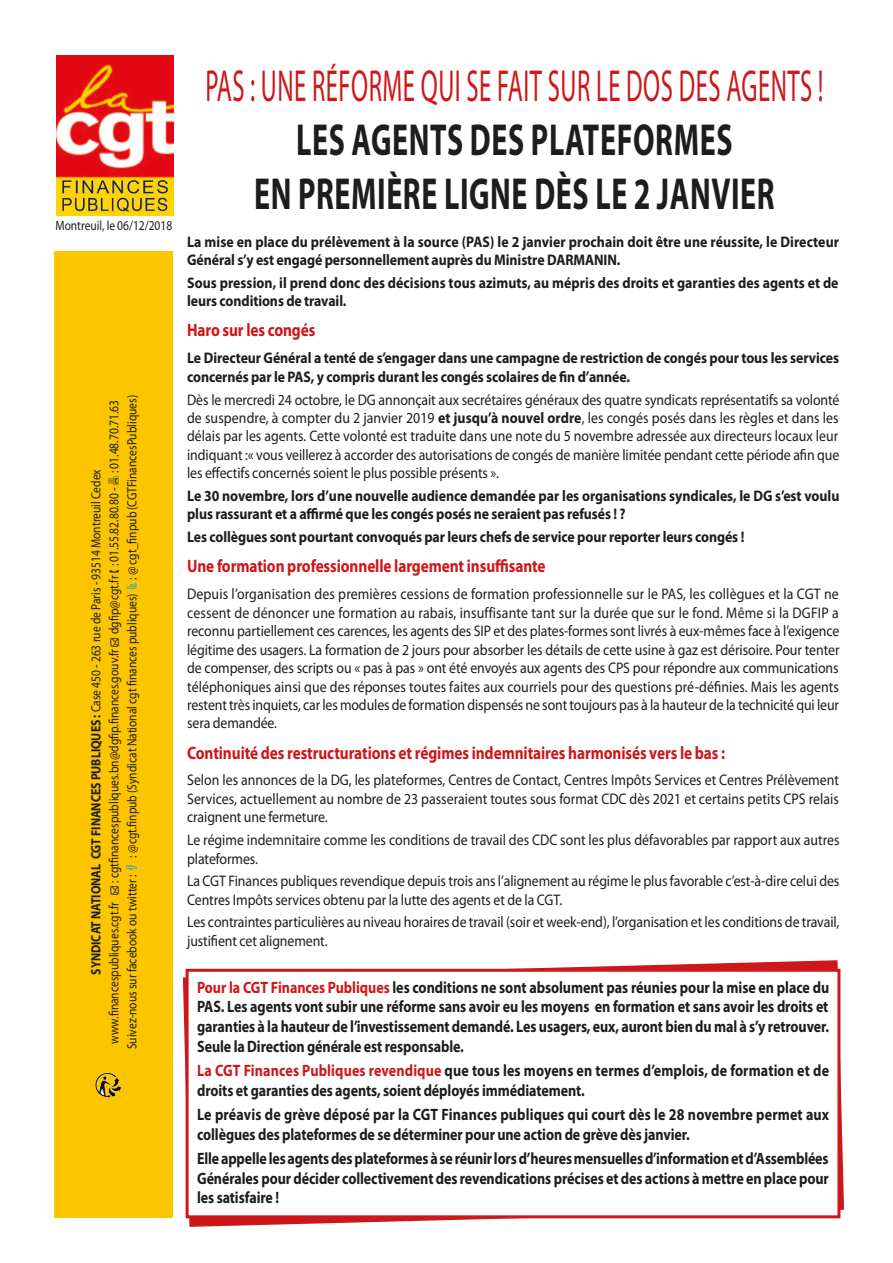
<style>
.page{position:relative;width:893px;height:1263px;background:#fff}
.page>*{position:absolute;margin:0;border:0;box-sizing:border-box;transform-origin:0 0}
.t1{font:700 45px/54px "Myriad Pro";letter-spacing:.02em;color:#1d1d1b;text-align:center;scale:.67 1}
.t2{font:45px "Myriad Pro";letter-spacing:.02em;color:#cd171a;scale:.55 1}
.Corps{font:700 18px "Myriad Pro";letter-spacing:-.005em;color:#cd171a;scale:.85 1}
.Corps-2{font:700 16.5px/19.8px "Myriad Pro";letter-spacing:-.005em;color:#1d1d1b;text-align:justify;scale:.85 1}
.Corps-3{font:15.3px/18.5px "Myriad Pro";letter-spacing:-.005em;color:#1d1d1b;text-align:justify;scale:.9 1}
.t3{font:700 15.3px/18.5px "Myriad Pro";letter-spacing:-.005em;color:#1d1d1b;scale:.9 1}
.puces_noire_copie_2{font:13.5px "Myriad Pro";color:#1d1d1b;scale:.85 1}
.s1{font-family:"Myriad Web Pro";font-weight:700}
.s2{font-weight:700}
.s3{color:#cd171a}
</style>
<div class="page">
<svg style="left:182px;top:960px;width:663px;height:267px"></svg>
<img style="left:56px;top:55px;width:118px;height:160px">
<div style="left:54px;top:252px;width:119px;height:966px;background:#fdc400"></div>
<div style="left:187px;top:970px;width:652px;height:247px;background:#fff"></div>
<div style="left:186px;top:969px;width:654px;height:249px;border:3px solid #cd171a"></div>
<img style="left:95px;top:1073px;width:26px;height:25px">
<p class="puces_noire_copie_2" style="left:55px;top:217px;width:139px">Montreuil, le 06/12/2018</p>
<p class="puces_noire_copie_2" style="left:124px;top:857px;width:546px;rotate:-90deg">: @cgt.finpub (Syndicat National cgt finances publiques) : @ cgt_finpub (CGTFinancesPubliques)</p>
<p class="puces_noire_copie_2" style="left:106px;top:1044px;width:759px;rotate:-90deg">www.financespubliques.cgt.fr ● : cgtfinancespubliques.bn@dgfip.finances.gouv.fr ● dgfip@cgt.fr : 01.55.82.80.80 - : 01.48.70.71.63</p>
<p class="puces_noire_copie_2" style="left:88px;top:975px;width:596px;rotate:-90deg"><span class="s1">SYNDICAT NATIONAL CGT FINANCES PUBLIQUES :</span> Case 450 - 263 rue de Paris - 93514 Montreuil Cedex</p>
<p class="puces_noire_copie_2" style="left:124px;top:1049px;width:207px;rotate:-90deg">Suivez-nous sur facebook ou twitter :</p>
<p class="t2" style="left:205px;top:58px;width:1125px">PAS : UNE RÉFORME QUI SE FAIT SUR LE DOS DES AGENTS !</p>
<p class="t1" style="left:254px;top:111px;width:779px">LES AGENTS DES PLATEFORMES<br>EN PREMIÈRE LIGNE DÈS LE 2 JANVIER</p>
<p class="t3" style="left:187px;top:232px;width:726px">La mise en place du prélèvement à la source (PAS) le 2 janvier prochain doit être une réussite, le Directeur<br>Général s’y est engagé personnellement auprès du Ministre DARMANIN.</p>
<p class="t3" style="left:187px;top:273px;width:725px">Sous pression, il prend donc des décisions tous azimuts, au mépris des droits et garanties des agents et de leurs conditions de travail.</p>
<p class="Corps" style="left:187px;top:319px;width:152px">Haro sur les congés</p>
<p class="t3" style="left:187px;top:348px;width:726px">Le Directeur Général a tenté de s’engager dans une campagne de restriction de congés pour tous les services concernés par le PAS, y compris durant les congés scolaires de fin d’année.</p>
<p class="Corps-3" style="left:187px;top:390px;width:726px">Dès le mercredi 24 octobre, le DG annonçait aux secrétaires généraux des quatre syndicats représentatifs sa volonté de suspendre, à compter du 2 janvier 2019 <span class="s2">et jusqu’à nouvel ordre</span>, les congés posés dans les règles et dans les délais par les agents. Cette volonté est traduite dans une note du 5 novembre adressée aux directeurs locaux leur indiquant :« vous veillerez à accorder des autorisations de congés de manière limitée pendant cette période afin que les effectifs concernés soient le plus possible présents ».</p>
<p class="t3" style="left:187px;top:486px;width:726px">Le 30 novembre, lors d’une nouvelle audience demandée par les organisations syndicales, le DG s’est voulu plus rassurant et a affirmé que les congés posés ne seraient pas refusés ! ?</p>
<p class="t3" style="left:187px;top:527px;width:621px">Les collègues sont pourtant convoqués par leurs chefs de service pour reporter leurs congés !</p>
<p class="Corps" style="left:187px;top:554px;width:423px">Une formation professionnelle largement insuffisante</p>
<p class="Corps-3" style="left:187px;top:585px;width:726px">Depuis l’organisation des premières cessions de formation professionnelle sur le PAS, les collègues et la CGT ne cessent de dénoncer une formation au rabais, insuffisante tant sur la durée que sur le fond. Même si la DGFIP a reconnu partiellement ces carences, les agents des SIP et des plates-formes sont livrés à eux-mêmes face à l’exigence légitime des usagers. La formation de 2 jours pour absorber les détails de cette usine à gaz est dérisoire. Pour tenter de compenser, des scripts ou « pas à pas » ont été envoyés aux agents des CPS pour répondre aux communications téléphoniques ainsi que des réponses toutes faites aux courriels pour des questions pré-définies. Mais les agents restent très inquiets, car les modules de formation dispensés ne sont toujours pas à la hauteur de la technicité qui leur sera demandée.</p>
<p class="Corps" style="left:187px;top:741px;width:634px">Continuité des restructurations et régimes indemnitaires harmonisés vers le bas :</p>
<p class="Corps-3" style="left:187px;top:771px;width:726px">Selon les annonces de la DG, les plateformes, Centres de Contact, Centres Impôts Services et Centres Prélèvement Services, actuellement au nombre de 23 passeraient toutes sous format CDC dès 2021 et certains petits CPS relais craignent une fermeture.</p>
<p class="Corps-3" style="left:187px;top:830px;width:726px">Le régime indemnitaire comme les conditions de travail des CDC sont les plus défavorables par rapport aux autres plateformes.</p>
<p class="Corps-3" style="left:187px;top:872px;width:726px">La CGT Finances publiques revendique depuis trois ans l’alignement au régime le plus favorable c’est-à-dire celui des<br>Centres Impôts services obtenu par la lutte des agents et de la CGT.</p>
<p class="Corps-3" style="left:187px;top:913px;width:726px">Les contraintes particulières au niveau horaires de travail (soir et week-end), l’organisation et les conditions de travail, justifient cet alignement.</p>
<p class="Corps-2" style="left:197px;top:977px;width:745px"><span class="s3">Pour la CGT Finances Publiques</span> les conditions ne sont absolument pas réunies pour la mise en place du PAS. Les agents vont subir une réforme sans avoir eu les moyens en formation et sans avoir les droits et garanties à la hauteur de l’investissement demandé. Les usagers, eux, auront bien du mal à s’y retrouver.<br>Seule la Direction générale est responsable.</p>
<p class="Corps-2" style="left:197px;top:1060px;width:745px"><span class="s3">La CGT Finances Publiques revendique</span> que tous les moyens en termes d’emplois, de formation et de droits et garanties des agents, soient déployés immédiatement.</p>
<p class="Corps-2" style="left:197px;top:1104px;width:745px">Le préavis de grève déposé par la CGT Finances publiques qui court dès le 28 novembre permet aux collègues des plateformes de se déterminer pour une action de grève dès janvier.</p>
<p class="Corps-2" style="left:197px;top:1148px;width:745px">Elle appelle les agents des plateformes à se réunir lors d’heures mensuelles d’information et d’Assemblées Générales pour décider collectivement des revendications précises et des actions à mettre en place pour les satisfaire !</p>
</div>
